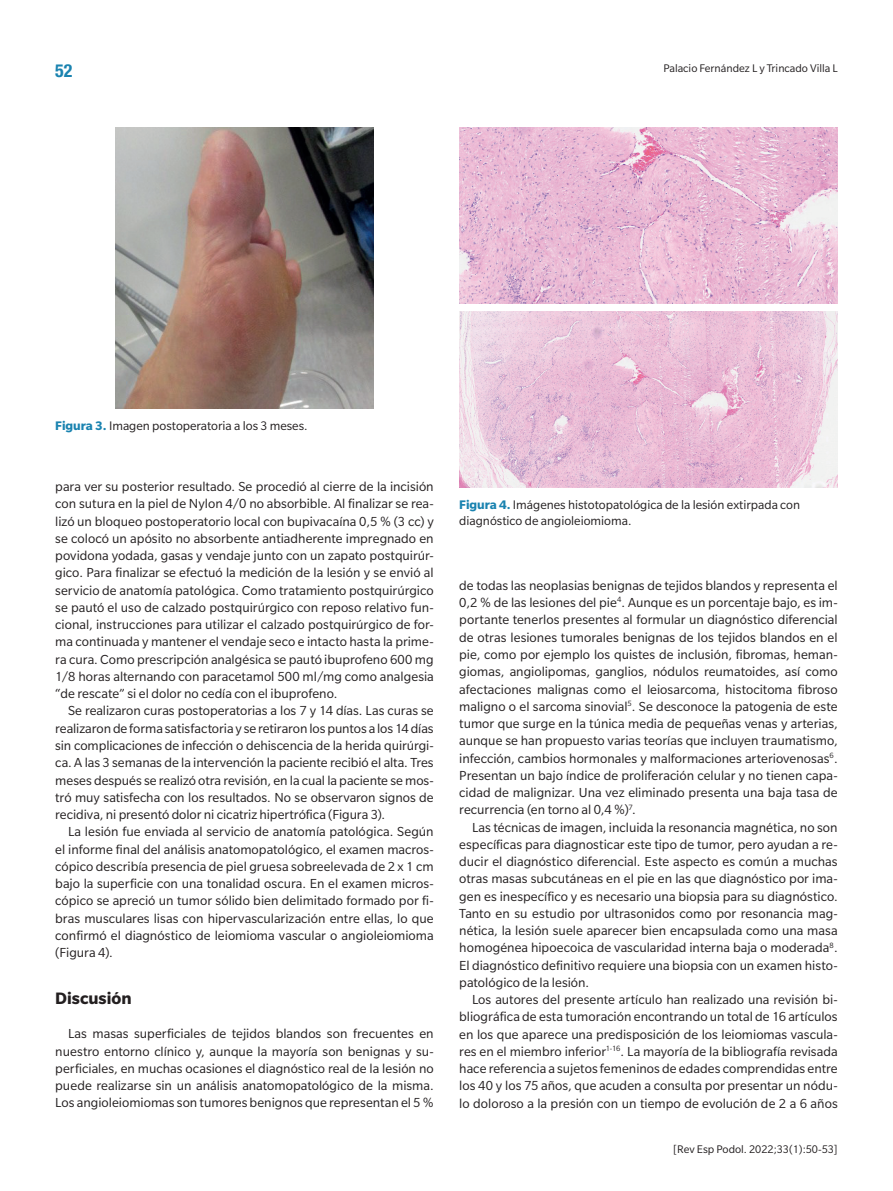
<style>
.page{position:relative;width:893px;height:1191px;background:#fff}
.page>*{position:absolute;margin:0;border:0;box-sizing:border-box;transform-origin:0 0}
.t1{font:700 18px "Slate Pro";color:#231f20}
.t2{font:700 condensed 18px "Helvetica Neue LT Std";color:#1a83b0}
.t3{font:14.25px/17.2px "Slate Pro";color:#231f20;text-align:justify}
.t4{font:13.5px/16.2px "Slate Pro";color:#231f20}
.t5{font:12px "Slate Pro";color:#231f20}
.s1{font-weight:700;color:#1a83b0}
</style>
<div class="page">
<img style="left:115px;top:128px;width:259px;height:280px">
<img style="left:459px;top:128px;width:379px;height:176px">
<img style="left:459px;top:311px;width:379px;height:176px">
<p class="t2" style="left:55px;top:59px;width:19px">52</p>
<p class="t5" style="left:663px;top:62px;width:176px">Palacio Fernández L y Trincado Villa L</p>
<p class="t4" style="left:55px;top:417px;width:254px"><span class="s1">Figura 3.</span> Imagen postoperatoria a los 3 meses.</p>
<p class="t3" style="left:55px;top:478px;width:380px">para ver su posterior resultado. Se procedió al cierre de la incisión con sutura en la piel de Nylon 4/0 no absorbible. Al finalizar se rea&shy;lizó un bloqueo postoperatorio local con bupivacaína 0,5 % (3 cc) y se colocó un apósito no absorbente antiadherente impregnado en povidona yodada, gasas y vendaje junto con un zapato postquirúr&shy;gico. Para finalizar se efectuó la medición de la lesión y se envió al servicio de anatomía patológica. Como tratamiento postquirúrgico se pautó el uso de calzado postquirúrgico con reposo relativo fun&shy;cional, instrucciones para utilizar el calzado postquirúrgico de for&shy;ma continuada y mantener el vendaje seco e intacto hasta la prime&shy;ra cura. Como prescripción analgésica se pautó ibuprofeno 600 mg 1/8 horas alternando con paracetamol 500 ml/mg como analgesia “de rescate” si el dolor no cedía con el ibuprofeno.</p>
<p class="t3" style="left:55px;top:702px;width:380px;text-indent:13px">Se realizaron curas postoperatorias a los 7 y 14 días. Las curas se realizaron de forma satisfactoria y se retiraron los puntos a los 14 días sin complicaciones de infección o dehiscencia de la herida quirúrgi&shy;ca. A las 3 semanas de la intervención la paciente recibió el alta. Tres meses después se realizó otra revisión, en la cual la paciente se mos&shy;tró muy satisfecha con los resultados. No se observaron signos de recidiva, ni presentó dolor ni cicatriz hipertrófica (Figura 3).</p>
<p class="t3" style="left:55px;top:823px;width:380px;text-indent:13px">La lesión fue enviada al servicio de anatomía patológica. Según el informe final del análisis anatomopatológico, el examen macros&shy;cópico describía presencia de piel gruesa sobreelevada de 2 x 1 cm bajo la superficie con una tonalidad oscura. En el examen micros&shy;cópico se apreció un tumor sólido bien delimitado formado por fi&shy;bras musculares lisas con hipervascularización entre ellas, lo que confirmó el diagnóstico de leiomioma vascular o angioleiomioma (Figura 4).</p>
<p class="t1" style="left:55px;top:988px;width:78px">Discusión</p>
<p class="t3" style="left:55px;top:1025px;width:380px;text-indent:13px">Las masas superficiales de tejidos blandos son frecuentes en nuestro entorno clínico y, aunque la mayoría son benignas y su&shy;perficiales, en muchas ocasiones el diagnóstico real de la lesión no puede realizarse sin un análisis anatomopatológico de la misma.<br>Los angioleiomiomas son tumores benignos que representan el 5 %</p>
<p class="t4" style="left:459px;top:496px;width:342px"><span class="s1">Figura 4.</span> Imágenes histotopatológica de la lesión extirpada con diagnóstico de angioleiomioma.</p>
<p class="t3" style="left:459px;top:577px;width:380px">de todas las neoplasias benignas de tejidos blandos y representa el 0,2 % de las lesiones del pie<sup>4</sup>. Aunque es un porcentaje bajo, es im&shy;portante tenerlos presentes al formular un diagnóstico diferencial de otras lesiones tumorales benignas de los tejidos blandos en el pie, como por ejemplo los quistes de inclusión, fibromas, heman&shy;giomas, angiolipomas, ganglios, nódulos reumatoides, así como afectaciones malignas como el leiosarcoma, histocitoma fibroso maligno o el sarcoma sinovial<sup>5</sup>. Se desconoce la patogenia de este tumor que surge en la túnica media de pequeñas venas y arterias, aunque se han propuesto varias teorías que incluyen traumatismo, infección, cambios hormonales y malformaciones arteriovenosas<sup>6</sup>.<br>Presentan un bajo índice de proliferación celular y no tienen capa&shy;cidad de malignizar. Una vez eliminado presenta una baja tasa de recurrencia (en torno al 0,4 %)<sup>7</sup>.</p>
<p class="t3" style="left:459px;top:818px;width:380px;text-indent:13px">Las técnicas de imagen, incluida la resonancia magnética, no son específicas para diagnosticar este tipo de tumor, pero ayudan a re&shy;ducir el diagnóstico diferencial. Este aspecto es común a muchas otras masas subcutáneas en el pie en las que diagnóstico por ima&shy;gen es inespecífico y es necesario una biopsia para su diagnóstico.<br>Tanto en su estudio por ultrasonidos como por resonancia mag&shy;nética, la lesión suele aparecer bien encapsulada como una masa homogénea hipoecoica de vascularidad interna baja o moderada<sup>8</sup>.<br>El diagnóstico definitivo requiere una biopsia con un examen histo&shy;patológico de la lesión.</p>
<p class="t3" style="left:459px;top:991px;width:380px;text-indent:13px">Los autores del presente artículo han realizado una revisión bi&shy;bliográfica de esta tumoración encontrando un total de 16 artículos en los que aparece una predisposición de los leiomiomas vascula&shy;res en el miembro inferior<sup>1-16</sup>. La mayoría de la bibliografía revisada hace referencia a sujetos femeninos de edades comprendidas entre los 40 y los 75 años, que acuden a consulta por presentar un nódu&shy;lo doloroso a la presión con un tiempo de evolución de 2 a 6 años</p>
<p class="t5" style="left:673px;top:1143px;width:166px">[Rev Esp Podol. 2022;33(1):50-53]</p>
</div>
